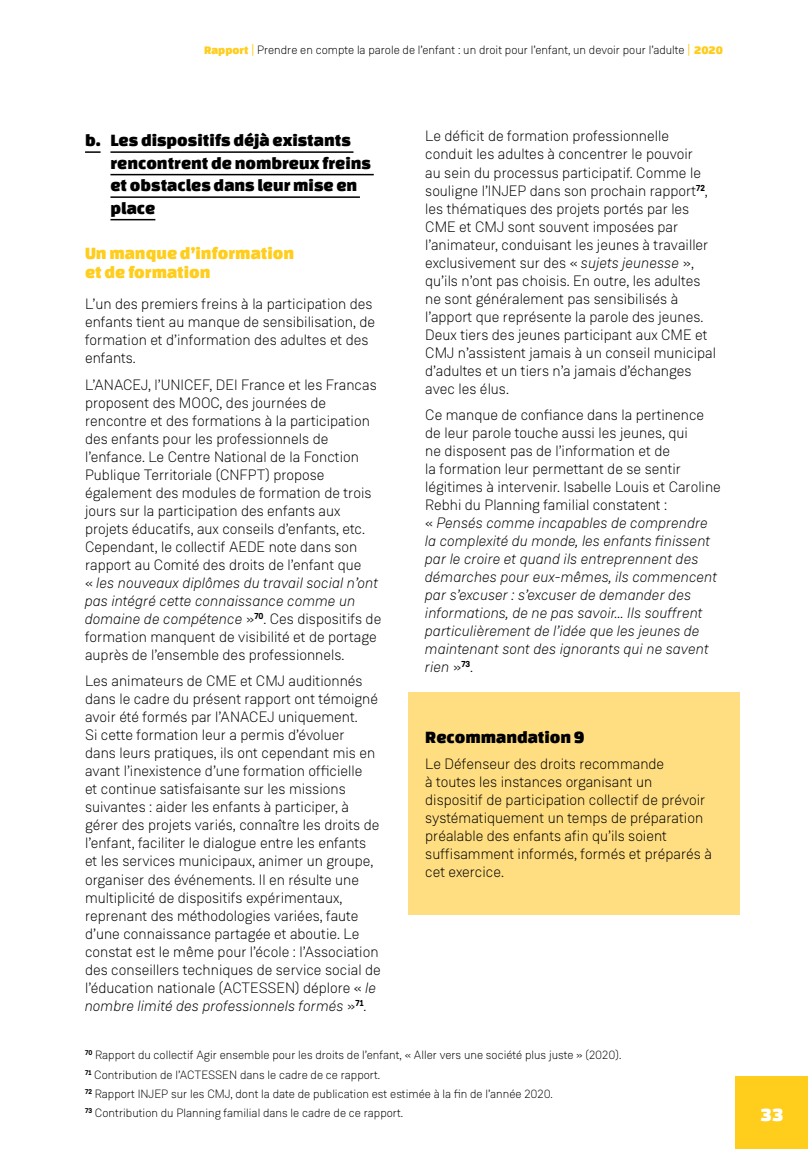
<style>
.page{position:relative;width:808px;height:1149px;background:#fff}
.page>*{position:absolute;margin:0;border:0;box-sizing:border-box;transform-origin:0 0}
.t1{font:19.5px "Changa One";color:#fff}
.t2{font:18px/22.5px "Changa One";color:#000}
.t3{font:18px/19.5px "Changa One";color:#ffcd1c}
.t4{font:300 15px/18px "Weissenhof Grotesk";color:#000}
.t5{font:italic 300 15px/18px "Weissenhof Grotesk";color:#000}
.t6{font:300 12px/19.2px "Weissenhof Grotesk";color:#000}
.s1{font-family:"Changa One";font-weight:400;color:#ffcd1c}
.s2{font-weight:400;color:#ffcd1c}
.s3{font-style:italic}
.s4{font-style:normal}
</style>
<div class="page">
<div style="left:736px;top:1076px;width:72px;height:72px;background:#ffcd1c"></div>
<svg style="left:85px;top:151px;width:16px;height:2px"></svg>
<hr style="left:110px;top:151px;width:243px;height:2px;background:#000">
<hr style="left:110px;top:174px;width:264px;height:1px;background:#000">
<hr style="left:110px;top:196px;width:250px;height:2px;background:#000">
<hr style="left:110px;top:219px;width:45px;height:1px;background:#000">
<div style="left:408px;top:692px;width:332px;height:87px;background:#ffde81"></div>
<div style="left:408px;top:723px;width:332px;height:191px;background:#ffde81"></div>
<p class="t6" style="left:204px;top:41px;width:520px"><span class="s1">Rapport</span> <span class="s2">|</span> Prendre en compte la parole de l’enfant : un droit pour l’enfant, un devoir pour l’adulte <span class="s2">|</span> <span class="s1">2020</span></p>
<p class="t2" style="left:110px;top:128px;width:262px;text-indent:-25px">b. Les dispositifs déjà existants rencontrent de nombreux freins et obstacles dans leur mise en place</p>
<p class="t3" style="left:85px;top:242px;width:211px">Un manque d’information et de formation</p>
<p class="t4" style="left:85px;top:294px;width:292px">L’un des premiers freins à la participation des enfants tient au manque de sensibilisation, de formation et d’information des adultes et des enfants.</p>
<p class="t4" style="left:85px;top:375px;width:298px">L’ANACEJ, l’UNICEF, DEI France et les Francas proposent des MOOC, des journées de rencontre et des formations à la participation des enfants pour les professionnels de l’enfance. Le Centre National de la Fonction Publique Territoriale (CNFPT) propose également des modules de formation de trois jours sur la participation des enfants aux projets éducatifs, aux conseils d’enfants, etc.<br>Cependant, le collectif AEDE note dans son rapport au Comité des droits de l’enfant que<br>« <span class="s3">les nouveaux diplômes du travail social n’ont pas intégré cette connaissance comme un domaine de compétence</span> »<sup>70</sup>. Ces dispositifs de formation manquent de visibilité et de portage auprès de l’ensemble des professionnels.</p>
<p class="t4" style="left:85px;top:671px;width:297px">Les animateurs de CME et CMJ auditionnés dans le cadre du présent rapport ont témoigné avoir été formés par l’ANACEJ uniquement.<br>Si cette formation leur a permis d’évoluer<br>dans leurs pratiques, ils ont cependant mis en avant l’inexistence d’une formation officielle<br>et continue satisfaisante sur les missions suivantes : aider les enfants à participer, à gérer des projets variés, connaître les droits de l’enfant, faciliter le dialogue entre les enfants et les services municipaux, animer un groupe, organiser des événements. Il en résulte une multiplicité de dispositifs expérimentaux, reprenant des méthodologies variées, faute d’une connaissance partagée et aboutie. Le constat est le même pour l’école : l’Association des conseillers techniques de service social de l’éducation nationale (ACTESSEN) déplore « <span class="s3">le nombre limité des professionnels formés</span> »<sup>71</sup>.</p>
<p class="t4" style="left:425px;top:127px;width:292px">Le déficit de formation professionnelle conduit les adultes à concentrer le pouvoir<br>au sein du processus participatif. Comme le souligne l’INJEP dans son prochain rapport<sup>72</sup>, les thématiques des projets portés par les CME et CMJ sont souvent imposées par l’animateur, conduisant les jeunes à travailler exclusivement sur des « <span class="s3">sujets jeunesse</span> », qu’ils n’ont pas choisis. En outre, les adultes ne sont généralement pas sensibilisés à l’apport que représente la parole des jeunes.<br>Deux tiers des jeunes participant aux CME et CMJ n’assistent jamais à un conseil municipal d’adultes et un tiers n’a jamais d’échanges avec les élus.</p>
<p class="t5" style="left:425px;top:406px;width:297px"><span class="s4">Ce manque de confiance dans la pertinence de leur parole touche aussi les jeunes, qui<br>ne disposent pas de l’information et de<br>la formation leur permettant de se sentir légitimes à intervenir. Isabelle Louis et Caroline Rebhi du Planning familial constatent :<br>«</span> Pensés comme incapables de comprendre la complexité du monde, les enfants finissent par le croire et quand ils entreprennent des démarches pour eux-mêmes, ils commencent par s’excuser : s’excuser de demander des informations, de ne pas savoir… Ils souffrent particulièrement de l’idée que les jeunes de maintenant sont des ignorants qui ne savent rien <span class="s4">»</span><sup>73</sup><span class="s4">.</span></p>
<p class="t2" style="left:425px;top:724px;width:161px">Recommandation 9</p>
<p class="t4" style="left:425px;top:754px;width:288px">Le Défenseur des droits recommande<br>à toutes les instances organisant un dispositif de participation collectif de prévoir systématiquement un temps de préparation préalable des enfants afin qu’ils soient suffisamment informés, formés et préparés à cet exercice.</p>
<p class="t6" style="left:85px;top:1045px;width:538px"><sup>70</sup> Rapport du collectif Agir ensemble pour les droits de l’enfant, « Aller vers une société plus juste » (2020).<br><sup>71</sup> Contribution de l’ACTESSEN dans le cadre de ce rapport.<br><sup>72</sup> Rapport INJEP sur les CMJ, dont la date de publication est estimée à la fin de l’année 2020.<br><sup>73</sup> Contribution du Planning familial dans le cadre de ce rapport.</p>
<h1 class="t1" style="left:760px;top:1103px;width:25px">33</h1>
</div>
